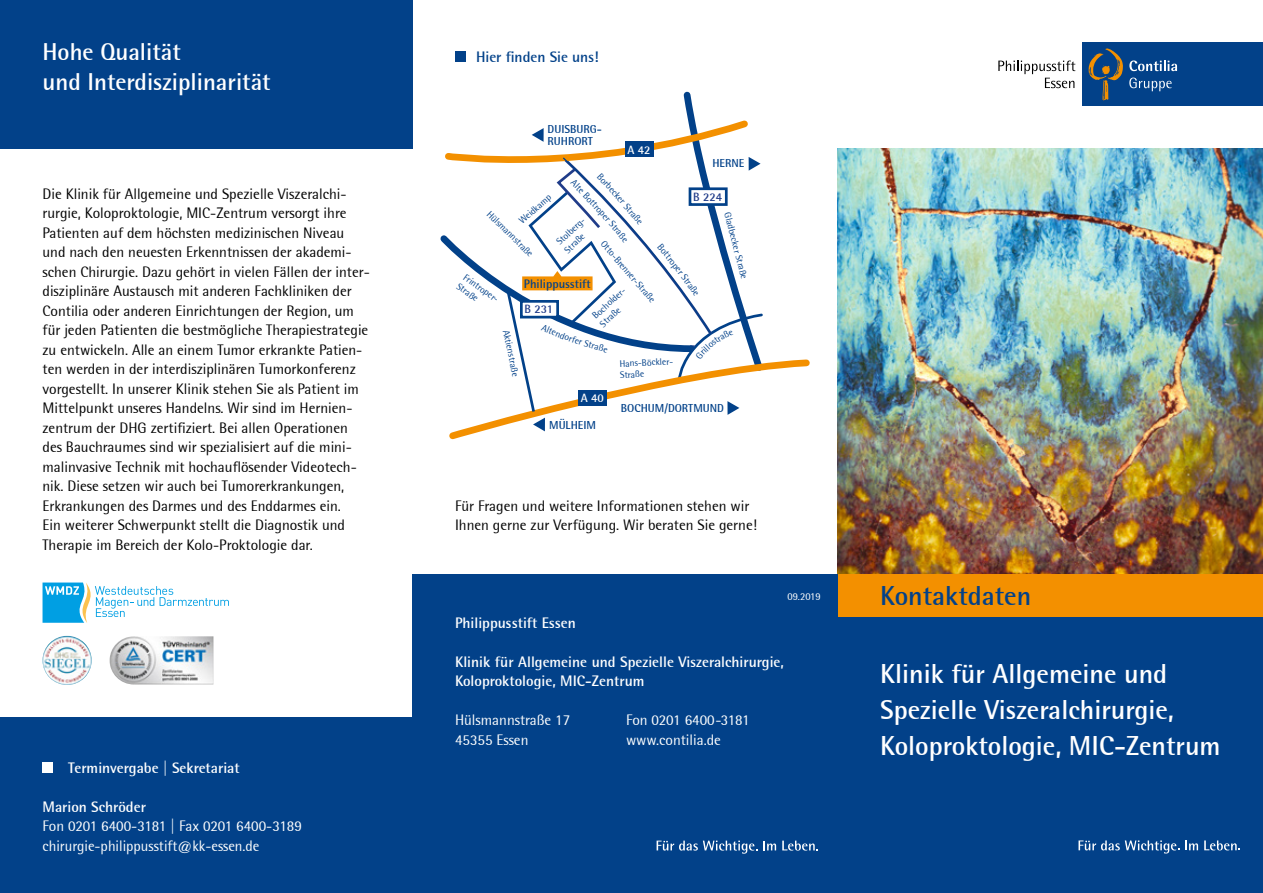
<style>
.page{position:relative;width:1263px;height:893px;background:#fff}
.page>*{position:absolute;margin:0;border:0;box-sizing:border-box;transform-origin:0 0}
.t1{font:700 27px/36px "Rotis Semi Sans";color:#fff}
.t2{font:700 27px "Rotis Semi Sans";color:#024189}
.t3{font:700 24px/30px "Rotis Semi Sans";color:#fff}
.t4{font:15px/19.5px "Rotis Semi Sans";color:#000}
.t5{font:15px/19.5px "Rotis Semi Sans";color:#fff}
.t6{font:700 15px/19.5px "Rotis Semi Sans";color:#fff}
.t7{font:700 15px "Rotis Semi Sans";color:#024189}
.t8{font:700 12.15px "Rotis Semi Sans";color:#024189}
.t9{font:700 11.85px "Rotis Semi Sans";color:#203c89}
.t10{font:700 11.85px "Rotis Semi Sans";color:#fff}
.t11{font:700 11.4px/11.4px "Rotis Semi Sans";color:#024189}
.t12{font:10.5px "Rotis Semi Sans";color:#fff}
.t13{font:9.45px/11.2px "Rotis Semi Sans";color:#024189}
.s1{font-weight:700}
</style>
<div class="page">
<div style="left:0;top:717px;width:412px;height:176px;background:#024189"></div>
<div style="left:0;top:0;width:412px;height:149px;background:#024189"></div>
<img style="left:838px;top:149px;width:425px;height:425px">
<div style="left:838px;top:595px;width:425px;height:298px;background:#024189"></div>
<div style="left:838px;top:574px;width:425px;height:43px;background:#f39000"></div>
<div style="left:1082px;top:43px;width:181px;height:63px;background:#024189"></div>
<svg style="left:1089px;top:48px;width:34px;height:52px"></svg>
<svg style="left:1129px;top:78px;width:43px;height:13px"></svg>
<svg style="left:1129px;top:60px;width:48px;height:11px"></svg>
<svg style="left:998px;top:61px;width:77px;height:27px"></svg>
<svg style="left:1078px;top:840px;width:101px;height:13px"></svg>
<svg style="left:1185px;top:840px;width:13px;height:10px"></svg>
<svg style="left:1204px;top:840px;width:36px;height:10px"></svg>
<div style="left:412px;top:574px;width:426px;height:319px;background:#024189"></div>
<svg style="left:657px;top:841px;width:100px;height:13px"></svg>
<svg style="left:763px;top:841px;width:13px;height:9px"></svg>
<svg style="left:782px;top:841px;width:36px;height:10px"></svg>
<div style="left:455px;top:51px;width:11px;height:11px;background:#024189"></div>
<svg style="left:43px;top:582px;width:186px;height:41px"></svg>
<img style="left:109px;top:636px;width:104px;height:48px">
<img style="left:43px;top:636px;width:49px;height:49px;border-radius:25px">
<div style="left:43px;top:762px;width:10px;height:11px;background:#fff"></div>
<svg style="left:440px;top:91px;width:370px;height:349px"></svg>
<h2 class="t3" style="left:43px;top:36px;width:230px">Hohe Qualität<br>und Interdisziplinarität</h2>
<p class="t4" style="left:43px;top:184px;width:329px">Die Klinik für Allgemeine und Spezielle Viszeralchi&shy;rurgie, Koloproktologie, MIC-Zentrum versorgt ihre Patienten auf dem höchsten medizinischen Niveau und nach den neuesten Erkenntnissen der akademi&shy;schen Chirurgie. Dazu gehört in vielen Fällen der inter&shy;disziplinäre Austausch mit anderen Fachkliniken der Contilia oder anderen Einrichtungen der Region, um für jeden Patienten die bestmögliche Therapiestrategie zu entwickeln. Alle an einem Tumor erkrankte Patien&shy;ten werden in der interdisziplinären Tumorkonferenz vorgestellt. In unserer Klinik stehen Sie als Patient im Mittelpunkt unseres Handelns. Wir sind im Hernien&shy;zentrum der DHG zertifiziert. Bei allen Operationen des Bauchraumes sind wir spezialisiert auf die mini&shy;malinvasive Technik mit hochauflösender Videotech&shy;nik. Diese setzen wir auch bei Tumorerkrankungen, Erkrankungen des Darmes und des Enddarmes ein.<br>Ein weiterer Schwerpunkt stellt die Diagnostik und Therapie im Bereich der Kolo-Proktologie dar.</p>
<p class="t6" style="left:68px;top:758px;width:173px">Terminvergabe | Sekretariat</p>
<p class="t5" style="left:43px;top:797px;width:261px"><span class="s1">Marion Schröder<br></span>Fon 0201 6400-3181 <span class="s1">|</span> Fax 0201 6400-3189 chirurgie-philippusstift@kk-essen.de</p>
<p class="t7" style="left:476px;top:48px;width:124px">Hier finden Sie uns!</p>
<p class="t11" style="left:548px;top:123px;width:56px">DUISBURG-<br>RUHRORT</p>
<p class="t10" style="left:627px;top:142px;width:25px">A 42</p>
<p class="t13" style="left:603px;top:171px;width:27px;rotate:48deg">Borbec</p>
<p class="t13" style="left:621px;top:190px;width:36px;rotate:49deg">ker Straß</p>
<p class="t13" style="left:584px;top:185px;width:25px;rotate:47deg">e Bott</p>
<p class="t13" style="left:600px;top:202px;width:21px;rotate:48deg">roper</p>
<p class="t13" style="left:615px;top:218px;width:17px;rotate:49deg">Stra</p>
<p class="t13" style="left:517px;top:218px;width:41px;rotate:-42deg">Weidkamp</p>
<p class="t13" style="left:493px;top:208px;width:62px;rotate:45deg">Hülsmannstraße</p>
<p class="t13" style="left:554px;top:239px;width:38px;rotate:-44deg">Stolberg-<br>Straße</p>
<p class="t13" style="left:607px;top:238px;width:80px;rotate:49deg">Otto-Brenner-Straße</p>
<p class="t13" style="left:468px;top:271px;width:44px;rotate:36deg">Frintroper-<br>Straße</p>
<p class="t8" style="left:524px;top:276px;width:68px">Philippusstift</p>
<p class="t13" style="left:590px;top:313px;width:44px;rotate:-43deg">Bocholder-<br>Straße</p>
<p class="t9" style="left:524px;top:302px;width:30px">B 231</p>
<p class="t13" style="left:672px;top:251px;width:17px;rotate:52deg">trop</p>
<p class="t13" style="left:513px;top:334px;width:27px;rotate:78deg">ktienst</p>
<p class="t13" style="left:518px;top:359px;width:18px;rotate:79deg">raße</p>
<p class="t13" style="left:619px;top:358px;width:56px;rotate:-2deg">Hans-Böckler-<br>Straße</p>
<p class="t11" style="left:712px;top:158px;width:33px">HERNE</p>
<p class="t9" style="left:693px;top:190px;width:30px">B 224</p>
<p class="t13" style="left:733px;top:211px;width:70px;rotate:75deg">Gladbecker Straße</p>
<p class="t10" style="left:581px;top:391px;width:25px">A 40</p>
<p class="t11" style="left:549px;top:419px;width:48px">MÜLHEIM</p>
<p class="t11" style="left:621px;top:402px;width:105px">BOCHUM/DORTMUND</p>
<p class="t4" style="left:455px;top:496px;width:303px">Für Fragen und weitere Informationen stehen wir<br>Ihnen gerne zur Verfügung. Wir beraten Sie gerne!</p>
<p class="t12" style="left:787px;top:590px;width:35px">09.2019</p>
<p class="t6" style="left:455px;top:612px;width:122px">Philippusstift Essen</p>
<p class="t6" style="left:455px;top:651px;width:330px">Klinik für Allgemeine und Spezielle Viszeralchirurgie,<br>Koloproktologie, MIC-Zentrum</p>
<p class="t5" style="left:455px;top:710px;width:117px">Hülsmannstraße 17</p>
<p class="t5" style="left:626px;top:710px;width:125px">Fon 0201 6400-3181</p>
<p class="t5" style="left:455px;top:730px;width:75px">45355 Essen</p>
<p class="t5" style="left:626px;top:730px;width:97px">www.contilia.de</p>
<h1 class="t2" style="left:880px;top:579px;width:153px">Kontaktdaten</h1>
<h1 class="t1" style="left:880px;top:656px;width:342px">Klinik für Allgemeine und<br>Spezielle Viszeralchirurgie,<br>Koloproktologie, MIC-Zentrum</h1>
</div>
